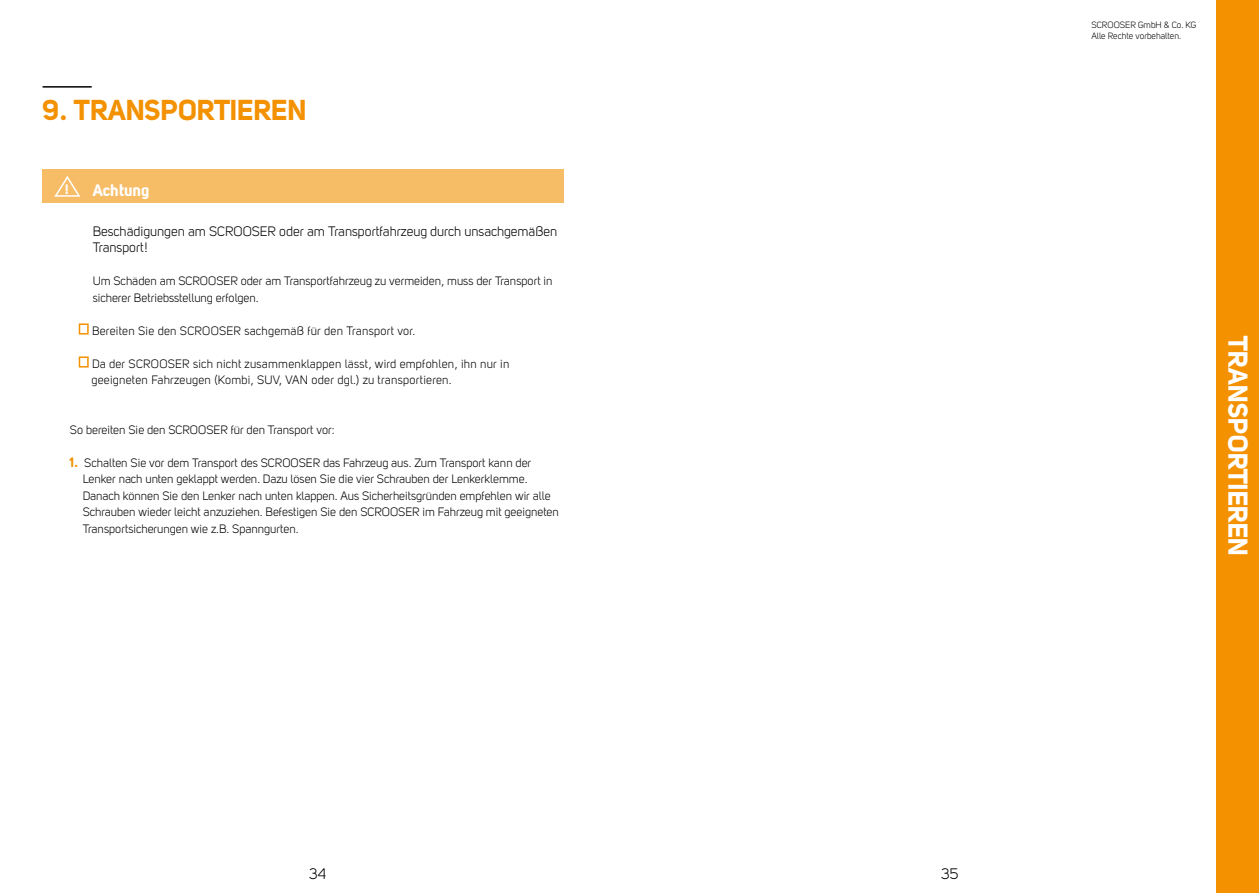
<style>
.page{position:relative;width:1259px;height:893px;background:#fff}
.page>*{position:absolute;margin:0;border:0;box-sizing:border-box;transform-origin:0 0}
.t1{font:28.5px "Uni Sans Bold";color:#f39100}
.t2{font:27px "Uni Sans Bold";letter-spacing:-.005em;color:#fff}
.t3{font:16.5px "Uni Sans Bold";color:#fff}
.t4{font:15px "Uni Sans Book";color:#000}
.t5{font:13.5px/16.5px "Uni Sans Book";color:#000}
.t6{font:13.5px "Uni Sans Bold";color:#fff}
.t7{font:12px/16.5px "Uni Sans Book";color:#000}
.t8{font:12px/16.5px "Uni Sans Book";letter-spacing:.02em;color:#000}
.t9{font:9px/10.8px "Uni Sans Book";color:#000}
.s1{font-family:"Uni Sans Bold";font-size:13.5px;color:#f39100}
</style>
<div class="page">
<div style="left:1216px;top:0;width:43px;height:893px;background:#f39100"></div>
<hr style="left:43px;top:86px;width:49px;height:2px;background:#000">
<div style="left:42px;top:169px;width:522px;height:34px;background:#f7bd66"></div>
<svg style="left:54px;top:176px;width:27px;height:21px"></svg>
<div style="left:79px;top:323px;width:10px;height:11px;border:2px solid #f39100"></div>
<div style="left:79px;top:356px;width:10px;height:12px;border:2px solid #f39100"></div>
<h1 class="t1" style="left:43px;top:93px;width:266px">9. TRANSPORTIEREN</h1>
<h3 class="t3" style="left:93px;top:174px;width:58px">Achtung</h3>
<p class="t5" style="left:93px;top:223px;width:466px">Beschädigungen am SCROOSER oder am Transportfahrzeug durch unsachgemäßen<br>Transport!</p>
<p class="t7" style="left:93px;top:273px;width:461px">Um Schäden am SCROOSER oder am Transportfahrzeug zu vermeiden, muss der Transport in sicherer Betriebsstellung erfolgen.</p>
<p class="t6" style="left:65px;top:180px;width:5px">!</p>
<h3 class="t3" style="left:93px;top:180px;width:58px">Achtung</h3>
<p class="t8" style="left:92px;top:322px;width:325px">Bereiten Sie den SCROOSER sachgemäß für den Transport vor.</p>
<p class="t8" style="left:91px;top:355px;width:419px">Da der SCROOSER sich nicht zusammenklappen lässt, wird empfohlen, ihn nur in geeigneten Fahrzeugen (Kombi, SUV, VAN oder dgl.) zu transportieren.</p>
<p class="t7" style="left:70px;top:421px;width:266px">So bereiten Sie den SCROOSER für den Transport vor:</p>
<p class="t7" style="left:83px;top:454px;width:478px;text-indent:-13px"><span class="s1">1.</span> Schalten Sie vor dem Transport des SCROOSER das Fahrzeug aus. Zum Transport kann der Lenker nach unten geklappt werden. Dazu lösen Sie die vier Schrauben der Lenkerklemme.<br>Danach können Sie den Lenker nach unten klappen. Aus Sicherheitsgründen empfehlen wir alle Schrauben wieder leicht anzuziehen. Befestigen Sie den SCROOSER im Fahrzeug mit geeigneten Transportsicherungen wie z.B. Spanngurten.</p>
<p class="t4" style="left:309px;top:865px;width:18px">34</p>
<p class="t4" style="left:941px;top:865px;width:19px">35</p>
<p class="t9" style="left:1091px;top:20px;width:107px">SCROOSER GmbH &amp; Co. KG<br>Alle Rechte vorbehalten.</p>
<h2 class="t2" style="left:1254px;top:336px;width:222px;rotate:90deg">TRANSPORTIEREN</h2>
</div>
